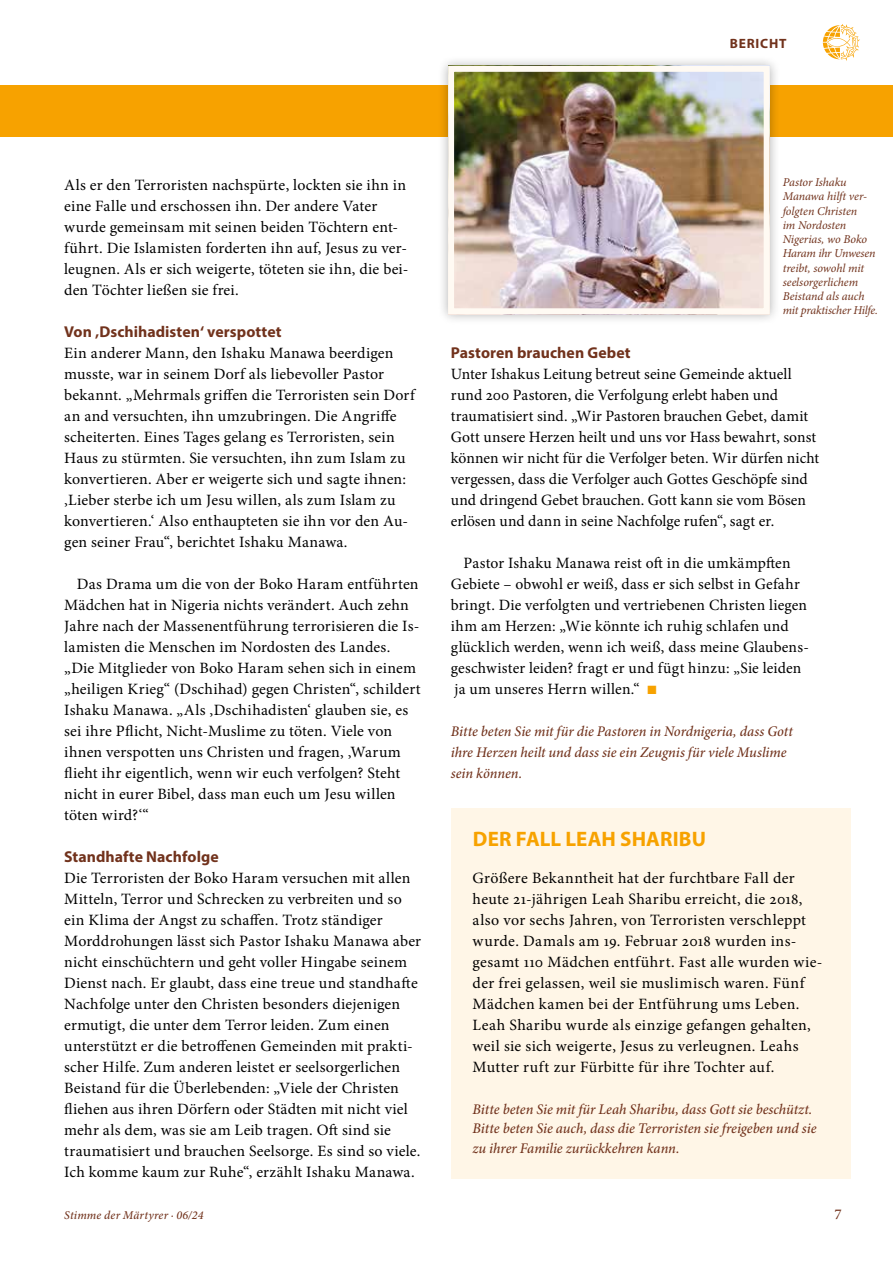
<style>
.page{position:relative;width:893px;height:1263px;background:#fff}
.page>*{position:absolute;margin:0;border:0;box-sizing:border-box;transform-origin:0 0}
.t1{font:700 21px "Myriad Pro";color:#f7a200}
.t2{font:15.75px/21px "Minion Pro";letter-spacing:.01em;color:#000}
.t3{font:700 15.75px "Myriad Pro";letter-spacing:.005em;color:#71321c}
.t4{font:500 15px "Minion Pro";color:#71321c}
.t5{font:italic 500 14.7px/21px "Minion Pro";letter-spacing:-.005em;color:#71321c}
.t6{font:700 13.5px "Myriad Pro";letter-spacing:.06em;color:#71321c}
.t7{font:italic 12px/14.2px "Minion Pro";letter-spacing:-.01em;color:#71321c}
.t8{font:italic 500 12px "Minion Pro";letter-spacing:.015em;color:#71321c}
.s1{color:#f7a200}
</style>
<div class="page">
<svg style="left:823px;top:24px;width:37px;height:37px"></svg>
<div style="left:451px;top:808px;width:400px;height:370px;background:#fff6e7"></div>
<div style="left:0;top:85px;width:893px;height:51px;background:#f7a200"></div>
<div style="left:438px;top:55px;width:342px;height:270px;background:#000;opacity:.3"></div>
<img style="left:455px;top:73px;width:308px;height:234px">
<div style="left:448px;top:66px;width:322px;height:248px;border:6px solid #fffaf3"></div>
<p class="t6" style="left:730px;top:34px;width:58px">BERICHT</p>
<p class="t2" style="left:64px;top:175px;width:346px">Als er den Terroristen nachspürte, lockten sie ihn in eine Falle und erschossen ihn. Der andere Vater wurde gemeinsam mit seinen beiden Töchtern ent&shy;führt. Die Islamisten forderten ihn auf, Jesus zu ver&shy;leugnen. Als er sich weigerte, töteten sie ihn, die bei&shy;den Töchter ließen sie frei.</p>
<p class="t3" style="left:64px;top:321px;width:219px">Von ‚Dschihadisten‘ verspottet</p>
<p class="t2" style="left:64px;top:343px;width:352px">Ein anderer Mann, den Ishaku Manawa beerdigen musste, war in seinem Dorf als liebevoller Pastor bekannt. „Mehrmals griffen die Terroristen sein Dorf an and versuchten, ihn umzubringen. Die Angriffe scheiterten. Eines Tages gelang es Terroristen, sein Haus zu stürmten. Sie versuchten, ihn zum Islam zu konvertieren. Aber er weigerte sich und sagte ihnen: ‚Lieber sterbe ich um Jesu willen, als zum Islam zu konvertieren.‘ Also enthaupteten sie ihn vor den Au&shy;gen seiner Frau“, berichtet Ishaku Manawa.</p>
<p class="t2" style="left:64px;top:574px;width:358px;text-indent:13px">Das Drama um die von der Boko Haram entführten Mädchen hat in Nigeria nichts verändert. Auch zehn Jahre nach der Massenentführung terrorisieren die Is&shy;lamisten die Menschen im Nordosten des Landes. „Die Mitglieder von Boko Haram sehen sich in einem „heiligen Krieg“ (Dschihad) gegen Christen“, schildert Ishaku Manawa. „Als ‚Dschihadisten‘ glauben sie, es sei ihre Pflicht, Nicht-Muslime zu töten. Viele von ihnen verspotten uns Christen und fragen, ‚Warum flieht ihr eigentlich, wenn wir euch verfolgen? Steht nicht in eurer Bibel, dass man euch um Jesu willen töten wird?‘“</p>
<p class="t3" style="left:64px;top:846px;width:156px">Standhafte Nachfolge</p>
<p class="t2" style="left:64px;top:868px;width:358px">Die Terroristen der Boko Haram versuchen mit allen Mitteln, Terror und Schrecken zu verbreiten und so ein Klima der Angst zu schaffen. Trotz ständiger Morddrohungen lässt sich Pastor Ishaku Manawa aber nicht einschüchtern und geht voller Hingabe seinem Dienst nach. Er glaubt, dass eine treue und standhafte Nachfolge unter den Christen besonders diejenigen ermutigt, die unter dem Terror leiden. Zum einen unterstützt er die betroffenen Gemeinden mit prakti&shy;scher Hilfe. Zum anderen leistet er seelsorgerlichen Beistand für die Überlebenden: „Viele der Christen fliehen aus ihren Dörfern oder Städten mit nicht viel mehr als dem, was sie am Leib tragen. Oft sind sie traumatisiert und brauchen Seelsorge. Es sind so viele.<br>Ich komme kaum zur Ruhe“, erzählt Ishaku Manawa.</p>
<p class="t7" style="left:783px;top:175px;width:97px">Pastor Ishaku<br>Manawa hilft ver&shy;folgten Christen<br>im Nordosten<br>Nigerias, wo Boko<br>Haram ihr Unwesen treibt, sowohl mit seelsorgerlichem<br>Beistand als auch mit praktischer Hilfe.</p>
<p class="t3" style="left:451px;top:342px;width:181px">Pastoren brauchen Gebet</p>
<p class="t2" style="left:451px;top:364px;width:370px">Unter Ishakus Leitung betreut seine Gemeinde aktuell rund 200 Pastoren, die Verfolgung erlebt haben und traumatisiert sind. „Wir Pastoren brauchen Gebet, damit Gott unsere Herzen heilt und uns vor Hass bewahrt, sonst können wir nicht für die Verfolger beten. Wir dürfen nicht vergessen, dass die Verfolger auch Gottes Geschöpfe sind und dringend Gebet brauchen. Gott kann sie vom Bösen erlösen und dann in seine Nachfolge rufen“, sagt er.</p>
<p class="t2" style="left:451px;top:553px;width:359px;text-indent:13px">Pastor Ishaku Manawa reist oft in die umkämpften Gebiete – obwohl er weiß, dass er sich selbst in Gefahr bringt. Die verfolgten und vertriebenen Christen liegen ihm am Herzen: „Wie könnte ich ruhig schlafen und glücklich werden, wenn ich weiß, dass meine Glaubens&shy;geschwister leiden? fragt er und fügt hinzu: „Sie leiden ja um unseres Herrn willen.“ <span class="s1">■</span></p>
<p class="t5" style="left:451px;top:721px;width:344px">Bitte beten Sie mit für die Pastoren in Nordnigeria, dass Gott ihre Herzen heilt und dass sie ein Zeugnis für viele Muslime sein können.</p>
<h1 class="t1" style="left:473px;top:825px;width:235px">DER FALL LEAH SHARIBU</h1>
<p class="t2" style="left:473px;top:868px;width:351px">Größere Bekanntheit hat der furchtbare Fall der heute 21-jährigen Leah Sharibu erreicht, die 2018, also vor sechs Jahren, von Terroristen verschleppt wurde. Damals am 19. Februar 2018 wurden ins&shy;gesamt 110 Mädchen entführt. Fast alle wurden wie&shy;der frei gelassen, weil sie muslimisch waren. Fünf Mädchen kamen bei der Entführung ums Leben.<br>Leah Sharibu wurde als einzige gefangen gehalten, weil sie sich weigerte, Jesus zu verleugnen. Leahs Mutter ruft zur Fürbitte für ihre Tochter auf.</p>
<p class="t5" style="left:473px;top:1100px;width:345px;line-height:19.5px">Bitte beten Sie mit für Leah Sharibu, dass Gott sie beschützt.<br>Bitte beten Sie auch, dass die Terroristen sie freigeben und sie zu ihrer Familie zurückkehren kann.</p>
<p class="t8" style="left:64px;top:1208px;width:141px">Stimme der Märtyrer · 06/24</p>
<p class="t4" style="left:834px;top:1204px;width:9px">7</p>
</div>
